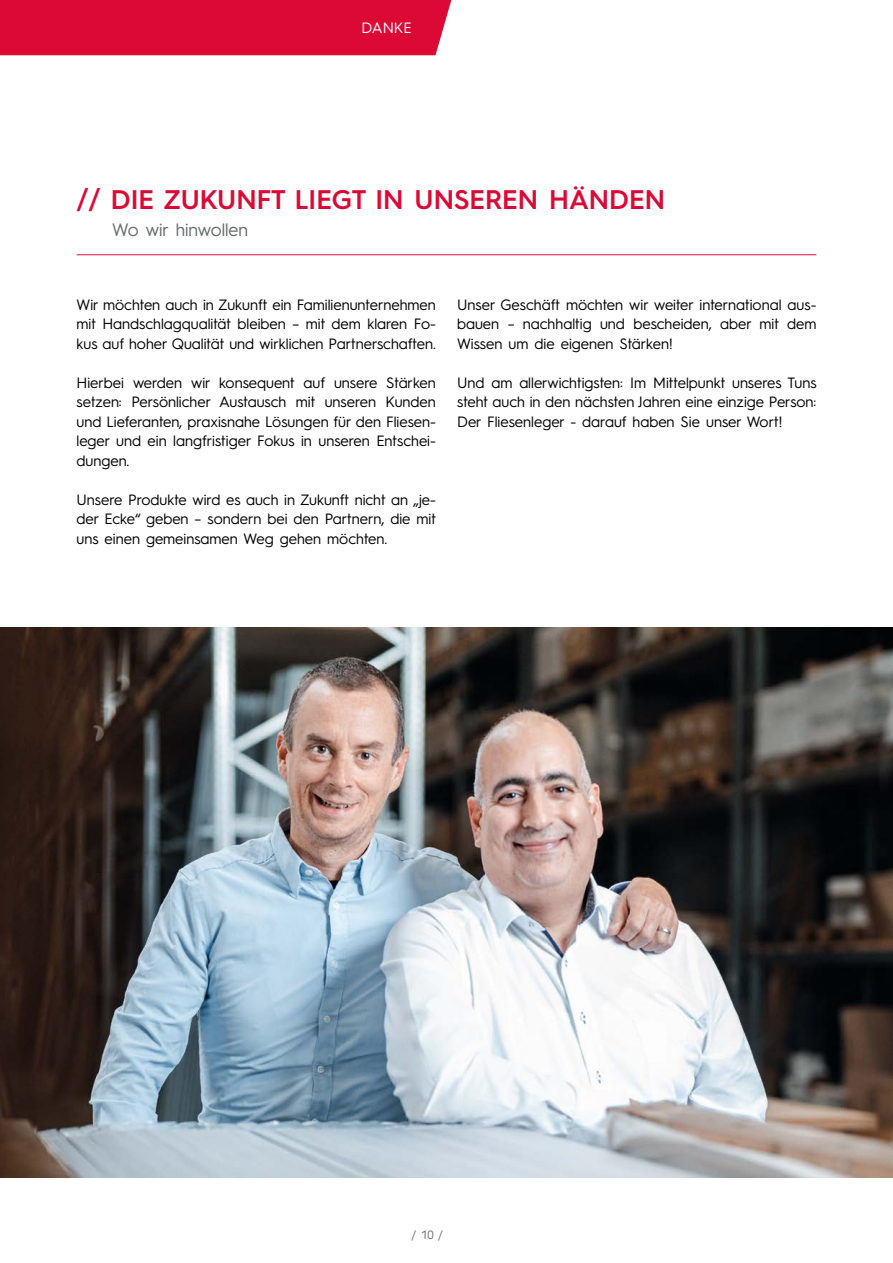
<style>
.page{position:relative;width:893px;height:1263px;background:#fff}
.page>*{position:absolute;margin:0;border:0;box-sizing:border-box;transform-origin:0 0}
.t1{font:600 27px "Hurme Geometric Sans 3";color:#dd0935}
.t2{font:18px "Hurme Geometric Sans 3";color:#676c6e}
.t3{font:15px/19.5px "Hurme Geometric Sans 3";color:#000;text-align:justify}
.t4{font:15px "Hurme Geometric Sans 3";color:#fff}
.t5{font:12px "Hurme Geometric Sans 3";color:#676c6e}
</style>
<div class="page">
<img style="left:0;top:627px;width:893px;height:551px">
<hr style="left:77px;top:254px;width:739px;height:1px;background:#dd0935">
<div style="left:0;top:0;width:451px;height:55px;background:#dd0935"></div>
<p class="t4" style="left:362px;top:18px;width:52px">DANKE</p>
<h1 class="t1" style="left:77px;top:181px;width:590px">// DIE ZUKUNFT LIEGT IN UNSEREN HÄNDEN</h1>
<p class="t2" style="left:112px;top:217px;width:137px">Wo wir hinwollen</p>
<p class="t3" style="left:77px;top:294px;width:361px">Wir möchten auch in Zukunft ein Familienunternehmen mit Handschlagqualität bleiben – mit dem klaren Fo&shy;kus auf hoher Qualität und wirklichen Partnerschaften.</p>
<p class="t3" style="left:77px;top:372px;width:361px">Hierbei werden wir konsequent auf unsere Stärken setzen: Persönlicher Austausch mit unseren Kunden und Lieferanten, praxisnahe Lösungen für den Fliesen&shy;leger und ein langfristiger Fokus in unseren Entschei&shy;dungen.</p>
<p class="t3" style="left:77px;top:489px;width:361px">Unsere Produkte wird es auch in Zukunft nicht an „je&shy;der Ecke“ geben – sondern bei den Partnern, die mit uns einen gemeinsamen Weg gehen möchten.</p>
<p class="t3" style="left:457px;top:294px;width:361px">Unser Geschäft möchten wir weiter international aus&shy;bauen – nachhaltig und bescheiden, aber mit dem Wissen um die eigenen Stärken!</p>
<p class="t3" style="left:457px;top:372px;width:361px">Und am allerwichtigsten: Im Mittelpunkt unseres Tuns steht auch in den nächsten Jahren eine einzige Person:<br>Der Fliesenleger - darauf haben Sie unser Wort!</p>
<p class="t5" style="left:411px;top:1226px;width:33px">/ 10 /</p>
</div>
